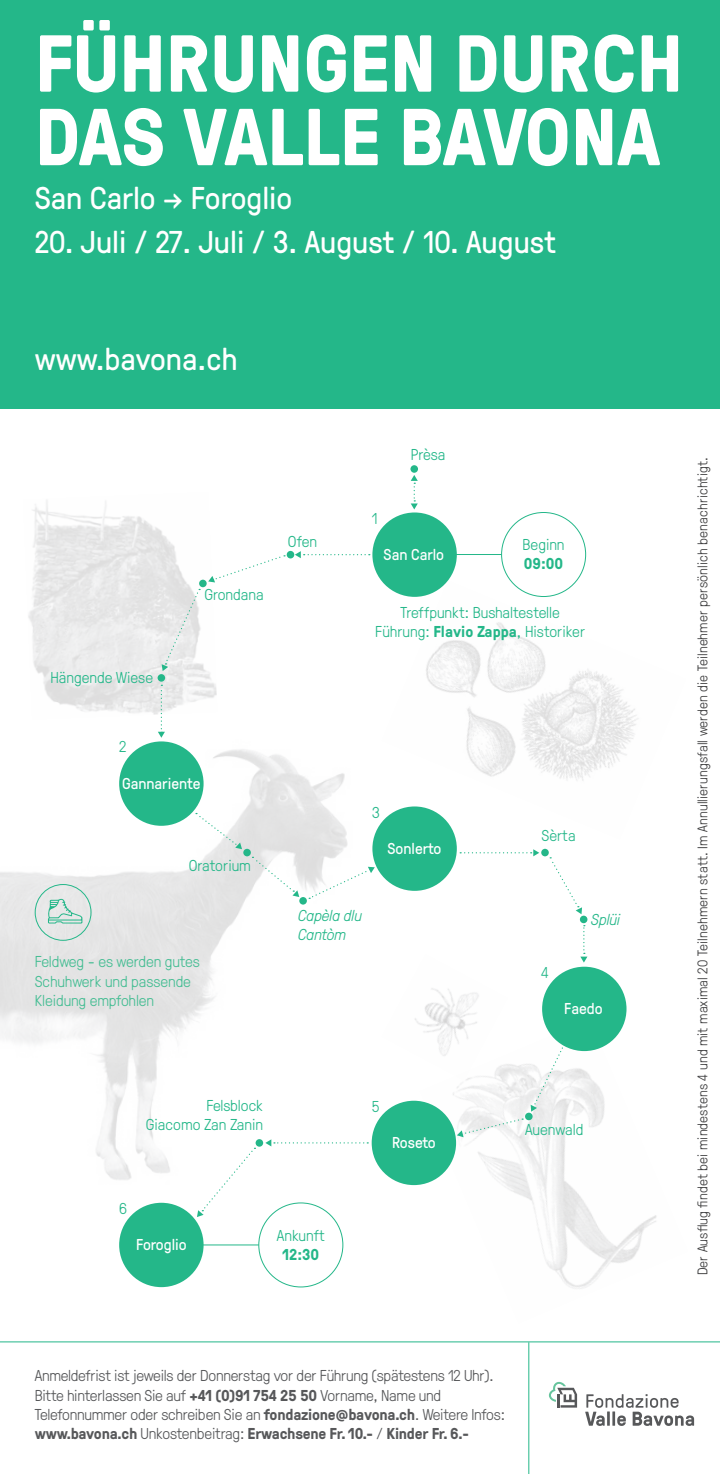
<style>
.page{position:relative;width:720px;height:1474px;background:#fff}
.page>*{position:absolute;margin:0;border:0;box-sizing:border-box;transform-origin:0 0}
.t1{font:700 80.5px/73.5px "GT Pressura";letter-spacing:-.005em;color:#fff}
.t2{font:31.5px "GT Pressura";color:#fff}
.t3{font:300 15.75px/19.2px "GT Pressura";letter-spacing:-.015em;color:#57585a}
.t4{font:300 15.75px "GT Pressura";color:#24b789}
.t5{font:300 15.75px/19.2px "GT Pressura";letter-spacing:-.005em;color:#45bd93}
.t6{font:15.75px "GT Pressura";color:#fff}
.t7{font:italic 300 15.75px/19.2px "GT Pressura";color:#24b789}
.t8{font:700 15.75px "GT Pressura";color:#24b789}
.t9{font:300 14px "GT Pressura";letter-spacing:.01em;color:#3e3e3f}
.s1{font-weight:700}
</style>
<div class="page">
<hr style="left:200px;top:1244px;width:62px;height:1px;background:#24b789">
<div style="left:259px;top:1202px;width:84px;height:84px;background:#fff;border-radius:50%"></div>
<img style="left:0;top:737px;width:417px;height:449px">
<img style="left:28px;top:500px;width:189px;height:215px">
<img style="left:381px;top:580px;width:258px;height:259px">
<img style="left:420px;top:1018px;width:237px;height:271px">
<div style="left:0;top:0;width:719px;height:408px;background:#24b789"></div>
<img style="left:381px;top:954px;width:126px;height:126px">
<svg style="left:585px;top:1394px;width:108px;height:31px"></svg>
<svg style="left:548px;top:1381px;width:29px;height:26px"></svg>
<div style="left:410px;top:465px;width:8px;height:8px;background:#24b789;border-radius:50%"></div>
<div style="left:286px;top:551px;width:8px;height:7px;background:#24b789;border-radius:50%"></div>
<div style="left:199px;top:579px;width:7px;height:8px;background:#24b789;border-radius:50%"></div>
<div style="left:157px;top:674px;width:8px;height:7px;background:#24b789;border-radius:50%"></div>
<div style="left:243px;top:848px;width:8px;height:8px;background:#24b789;border-radius:50%"></div>
<div style="left:299px;top:897px;width:8px;height:7px;background:#24b789;border-radius:50%"></div>
<div style="left:541px;top:848px;width:7px;height:8px;background:#24b789;border-radius:50%"></div>
<svg style="left:579px;top:915px;width:8px;height:8px"></svg>
<div style="left:525px;top:1112px;width:7px;height:8px;background:#24b789;border-radius:50%"></div>
<div style="left:255px;top:1139px;width:8px;height:7px;background:#24b789;border-radius:50%"></div>
<hr style="left:0;top:1341px;width:719px;height:1px;background:#24b789">
<hr style="left:528px;top:1342px;width:1px;height:131px;background:#24b789">
<div style="left:372px;top:512px;width:84px;height:85px;background:#24b789;border-radius:50%"></div>
<div style="left:119px;top:741px;width:84px;height:84px;background:#24b789;border-radius:50%"></div>
<div style="left:372px;top:806px;width:84px;height:84px;background:#24b789;border-radius:50%"></div>
<div style="left:542px;top:966px;width:84px;height:85px;background:#24b789;border-radius:50%"></div>
<div style="left:371px;top:1100px;width:85px;height:85px;background:#24b789;border-radius:50%"></div>
<div style="left:119px;top:1202px;width:84px;height:85px;background:#24b789;border-radius:50%"></div>
<svg style="left:410px;top:475px;width:7px;height:34px"></svg>
<svg style="left:460px;top:849px;width:79px;height:7px"></svg>
<svg style="left:265px;top:1139px;width:103px;height:7px"></svg>
<svg style="left:197px;top:1147px;width:58px;height:70px"></svg>
<svg style="left:549px;top:857px;width:33px;height:57px"></svg>
<svg style="left:580px;top:925px;width:7px;height:37px"></svg>
<svg style="left:196px;top:813px;width:46px;height:36px"></svg>
<svg style="left:252px;top:856px;width:47px;height:41px"></svg>
<svg style="left:295px;top:551px;width:74px;height:7px"></svg>
<svg style="left:158px;top:684px;width:7px;height:53px"></svg>
<svg style="left:161px;top:589px;width:39px;height:82px"></svg>
<svg style="left:208px;top:555px;width:77px;height:27px"></svg>
<svg style="left:309px;top:866px;width:65px;height:32px"></svg>
<svg style="left:530px;top:1044px;width:34px;height:67px"></svg>
<svg style="left:456px;top:1118px;width:67px;height:19px"></svg>
<hr style="left:455px;top:554px;width:63px;height:1px;background:#24b789">
<div style="left:501px;top:512px;width:84px;height:84px;background:#fff;border-radius:50%"></div>
<div style="left:35px;top:884px;width:56px;height:56px;border:1px solid #24b789;border-radius:50%"></div>
<svg style="left:48px;top:898px;width:34px;height:25px"></svg>
<p class="t1" style="left:35px;top:24px;width:649px">FÜHRUNGEN DURCH<br>DAS VALLE BAVONA</p>
<p class="t2" style="left:35px;top:175px;width:259px">San Carlo → Foroglio</p>
<p class="t2" style="left:35px;top:219px;width:522px">20. Juli / 27. Juli / 3. August / 10. August</p>
<p class="t2" style="left:35px;top:336px;width:204px">www.bavona.ch</p>
<p class="t4" style="left:50px;top:666px;width:104px">Hängende Wiese</p>
<p class="t4" style="left:119px;top:735px;width:9px">2</p>
<p class="t4" style="left:204px;top:583px;width:61px">Grondana</p>
<p class="t6" style="left:122px;top:772px;width:80px">Gannariente</p>
<p class="t4" style="left:189px;top:854px;width:64px">Oratorium</p>
<p class="t5" style="left:35px;top:951px;width:166px">Feldweg - es werden gutes<br>Schuhwerk und passende<br>Kleidung empfohlen</p>
<p class="t4" style="left:288px;top:530px;width:31px">Ofen</p>
<p class="t4" style="left:371px;top:507px;width:7px">1</p>
<p class="t4" style="left:410px;top:443px;width:36px">Prèsa</p>
<p class="t6" style="left:383px;top:543px;width:62px">San Carlo</p>
<p class="t4" style="left:522px;top:533px;width:43px">Beginn</p>
<p class="t8" style="left:523px;top:552px;width:41px">09:00</p>
<p class="t4" style="left:400px;top:601px;width:161px">Treffpunkt: Bushaltestelle</p>
<p class="t4" style="left:375px;top:620px;width:211px">Führung: <span class="s1">Flavio Zappa</span>, Historiker</p>
<p class="t4" style="left:372px;top:801px;width:9px">3</p>
<p class="t6" style="left:387px;top:837px;width:55px">Sonlerto</p>
<p class="t4" style="left:541px;top:824px;width:36px">Sèrta</p>
<p class="t7" style="left:298px;top:905px;width:65px">Capèla dlu<br>Cantòm</p>
<p class="t7" style="left:590px;top:908px;width:30px">Splüi</p>
<p class="t4" style="left:541px;top:960px;width:9px">4</p>
<p class="t6" style="left:564px;top:997px;width:40px">Faedo</p>
<p class="t4" style="left:206px;top:1094px;width:58px">Felsblock</p>
<p class="t4" style="left:146px;top:1113px;width:119px">Giacomo Zan Zanin</p>
<p class="t4" style="left:119px;top:1196px;width:9px">6</p>
<p class="t6" style="left:136px;top:1233px;width:52px">Foroglio</p>
<p class="t4" style="left:277px;top:1224px;width:49px">Ankunft</p>
<p class="t8" style="left:282px;top:1243px;width:38px">12:30</p>
<p class="t4" style="left:371px;top:1094px;width:9px">5</p>
<p class="t6" style="left:392px;top:1131px;width:45px">Roseto</p>
<p class="t4" style="left:525px;top:1118px;width:60px">Auenwald</p>
<p class="t9" style="left:692px;top:1275px;width:819px;rotate:-90deg">Der Ausflug findet bei mindestens 4 und mit maximal 20 Teilnehmern statt. Im Annullierungsfall werden die Teilnehmer persönlich benachrichtigt.</p>
<p class="t3" style="left:35px;top:1365px;width:460px">Anmeldefrist ist jeweils der Donnerstag vor der Führung (spätestens 12 Uhr).</p>
<p class="t3" style="left:35px;top:1384px;width:472px">Bitte hinterlassen Sie auf <span class="s1">+41 (0)91 754 25 50</span> Vorname, Name und<br>Telefonnummer oder schreiben Sie an <span class="s1">fondazione@bavona.ch</span>. Weitere Infos: <span class="s1">www.bavona.ch</span> Unkostenbeitrag: <span class="s1">Erwachsene Fr. 10.-</span> / <span class="s1">Kinder Fr. 6.-</span></p>
</div>
